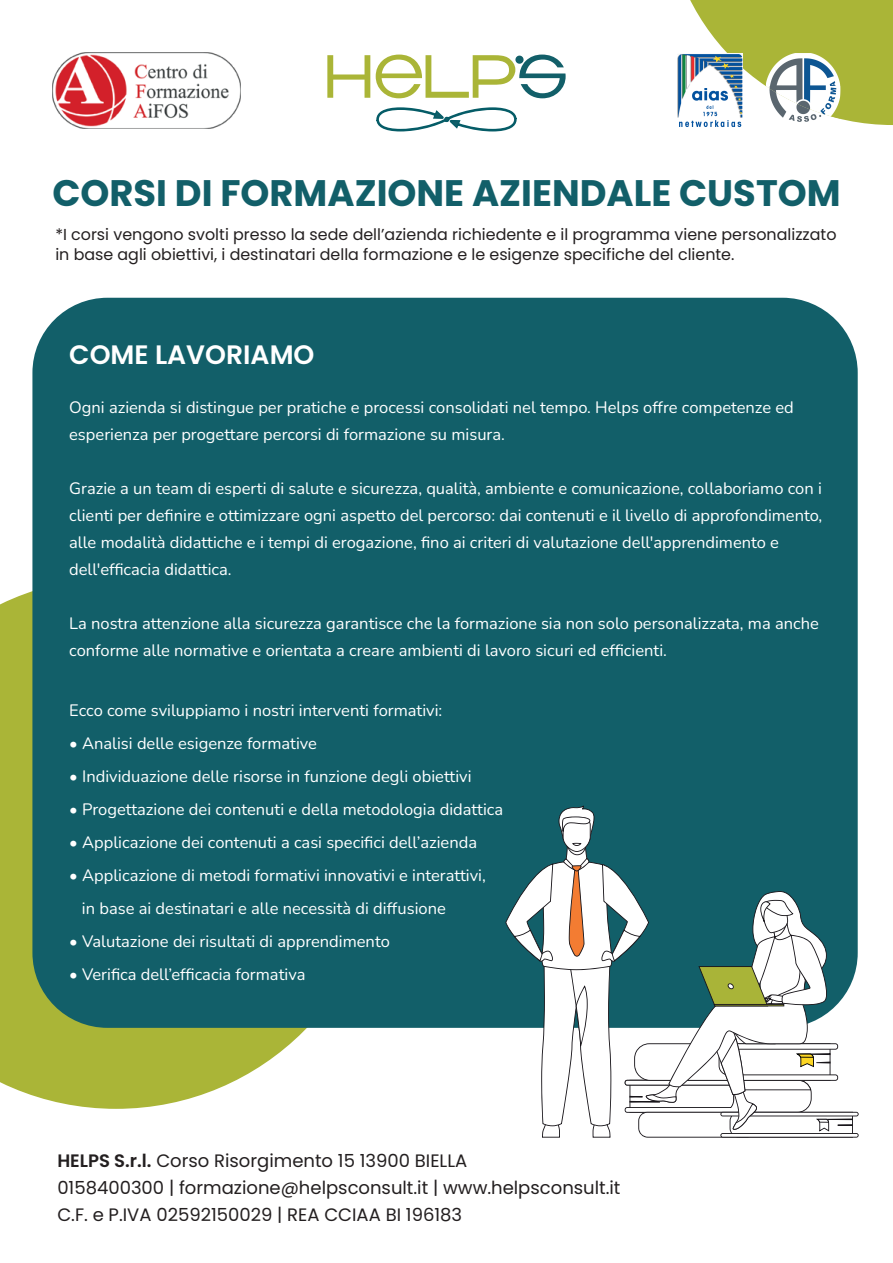
<style>
.page{position:relative;width:893px;height:1263px;background:#fff}
.page>*{position:absolute;margin:0;border:0;box-sizing:border-box;transform-origin:0 0}
.t1{font:700 36.9px "Poppins";color:#125f69}
.t2{font:600 26.7px "Poppins";color:#fff}
.t3{font:18px/27px "Poppins";color:#231f20}
.t4{font:200 16.5px/27px "Nunito";color:#fff}
.t5{font:15.9px/19.5px "Poppins";color:#231f20}
.s1{font-weight:600}
</style>
<div class="page">
<svg style="left:0;top:591px;width:307px;height:518px;background:#b6c055"></svg>
<svg style="left:690px;top:0;width:203px;height:125px;background:#b5be51"></svg>
<div style="left:32px;top:298px;width:826px;height:730px;background:#125f69;border-radius:75px"></div>
<svg style="left:376px;top:107px;width:141px;height:24px"></svg>
<svg style="left:327px;top:55px;width:43px;height:43px"></svg>
<svg style="left:376px;top:55px;width:190px;height:43px"></svg>
<svg style="left:505px;top:805px;width:354px;height:332px"></svg>
<img style="left:52px;top:52px;width:189px;height:77px">
<img style="left:677px;top:53px;width:65px;height:74px">
<img style="left:766px;top:53px;width:74px;height:72px">
<img style="left:766px;top:86px;width:74px;height:33px">
<h1 class="t1" style="left:52px;top:172px;width:790px">CORSI DI FORMAZIONE AZIENDALE CUSTOM</h1>
<p class="t5" style="left:55px;top:225px;width:783px">*I corsi vengono svolti presso la sede dell’azienda richiedente e il programma viene personalizzato in base agli obiettivi, i destinatari della formazione e le esigenze specifiche del cliente.</p>
<h2 class="t2" style="left:69px;top:339px;width:247px">COME LAVORIAMO</h2>
<p class="t4" style="left:69px;top:393px;width:726px">Ogni azienda si distingue per pratiche e processi consolidati nel tempo. Helps offre competenze ed esperienza per progettare percorsi di formazione su misura.</p>
<p class="t4" style="left:69px;top:474px;width:755px">Grazie a un team di esperti di salute e sicurezza, qualità, ambiente e comunicazione, collaboriamo con i clienti per definire e ottimizzare ogni aspetto del percorso: dai contenuti e il livello di approfondimento, alle modalità didattiche e i tempi di erogazione, fino ai criteri di valutazione dell'apprendimento e dell'efficacia didattica.</p>
<p class="t4" style="left:69px;top:609px;width:751px">La nostra attenzione alla sicurezza garantisce che la formazione sia non solo personalizzata, ma anche conforme alle normative e orientata a creare ambienti di lavoro sicuri ed efficienti.</p>
<p class="t4" style="left:69px;top:696px;width:375px">Ecco come sviluppiamo i nostri interventi formativi:</p>
<p class="t4" style="left:69px;top:729px;width:249px">• Analisi delle esigenze formative</p>
<p class="t4" style="left:69px;top:762px;width:404px">• Individuazione delle risorse in funzione degli obiettivi</p>
<p class="t4" style="left:69px;top:795px;width:435px">• Progettazione dei contenuti e della metodologia didattica</p>
<p class="t4" style="left:69px;top:828px;width:409px">• Applicazione dei contenuti a casi specifici dell’azienda</p>
<p class="t4" style="left:82px;top:858px;width:405px;line-height:33px;text-indent:-13px">• Applicazione di metodi formativi innovativi e interattivi, in base ai destinatari e alle necessità di diffusione</p>
<p class="t4" style="left:69px;top:927px;width:322px">• Valutazione dei risultati di apprendimento</p>
<p class="t4" style="left:69px;top:960px;width:238px">• Verifica dell’efficacia formativa</p>
<p class="t3" style="left:57px;top:1147px;width:565px"><span class="s1">HELPS S.r.l.</span> Corso Risorgimento 15 13900 BIELLA<br>0158400300 | formazione@helpsconsult.it | www.helpsconsult.it<br>C.F. e P.IVA 02592150029 | REA CCIAA BI 196183</p>
</div>
